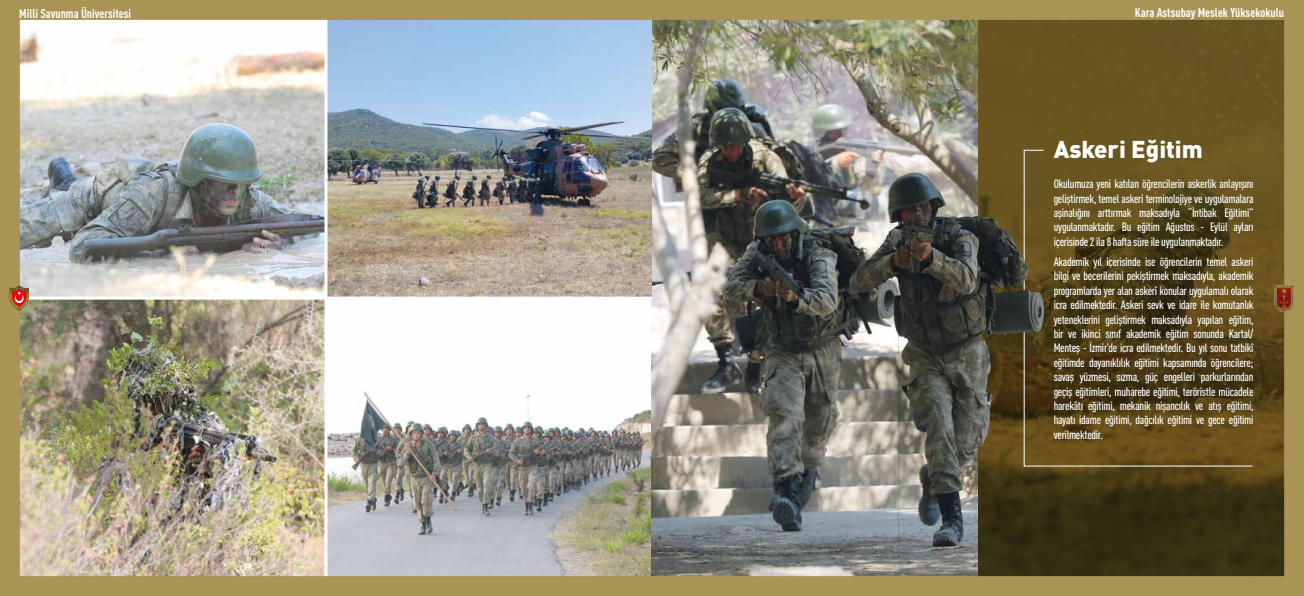
<style>
.page{position:relative;width:1304px;height:596px;background:#fff}
.page>*{position:absolute;margin:0;border:0;box-sizing:border-box;transform-origin:0 0}
.t1{font:900 24px "DIN Pro";color:#fff}
.t2{font:700 condensed 12.5px "DIN Pro";color:#fff}
.t3{font:500 condensed 12px/14.4px "DIN Pro";letter-spacing:-.025em;color:#fff;text-align:justify}
</style>
<div class="page">
<img style="left:0;top:0;width:1304px;height:595px">
<svg style="left:9px;top:285px;width:20px;height:25px"></svg>
<img style="left:1274px;top:285px;width:20px;height:26px">
<img style="left:653px;top:17px;width:401px;height:564px">
<p class="t2" style="left:19px;top:4px;width:113px">Milli Savunma Üniversitesi</p>
<p class="t2" style="left:1135px;top:4px;width:151px">Kara Astsubay Meslek Yüksekokulu</p>
<h1 class="t1" style="left:1054px;top:129px;width:151px">Askeri Eğitim</h1>
<p class="t3" style="left:1054px;top:175px;width:201px">Okulumuza yeni katılan öğrencilerin askerlik anlayışını geliştirmek, temel askeri terminolojiye ve uygulamalara aşinalığını arttırmak maksadıyla “İntibak Eğitimi” uygulanmaktadır. Bu eğitim Ağustos - Eylül ayları içerisinde 2 ila 8 hafta süre ile uygulanmaktadır.</p>
<p class="t3" style="left:1054px;top:253px;width:201px">Akademik yıl içerisinde ise öğrencilerin temel askeri bilgi ve becerilerini pekiştirmek maksadıyla, akademik programlarda yer alan askerî konular uygulamalı olarak icra edilmektedir. Askeri sevk ve idare ile komutanlık yeteneklerini geliştirmek maksadıyla yapılan eğitim, bir ve ikinci sınıf akademik eğitim sonunda Kartal/ Menteş - İzmir’de icra edilmektedir. Bu yıl sonu tatbikî eğitimde dayanıklılık eğitimi kapsamında öğrencilere; savaş yüzmesi, sızma, güç engelleri parkurlarından geçiş eğitimleri, muharebe eğitimi, teröristle mücadele harekâtı eğitimi, mekanik nişancılık ve atış eğitimi, hayatı idame eğitimi, dağcılık eğitimi ve gece eğitimi verilmektedir.</p>
</div>
